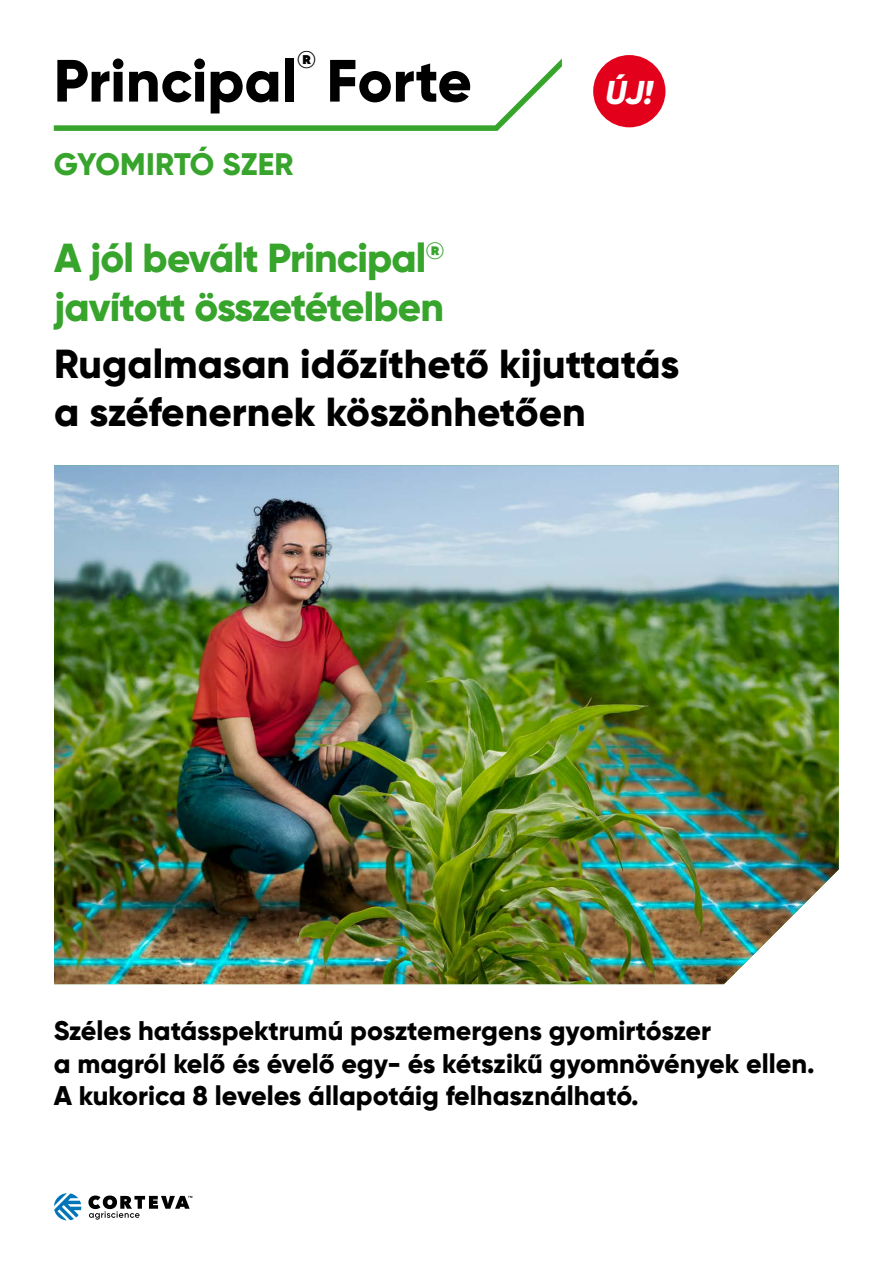
<style>
.page{position:relative;width:893px;height:1263px;background:#fff}
.page>*{position:absolute;margin:0;border:0;box-sizing:border-box;transform-origin:0 0}
.t1{font:800 59.55px "Gilroy";color:#000}
.t2{font:800 40.5px/48.6px "Gilroy";color:#000}
.t3{font:800 40.5px/48.6px "Gilroy";letter-spacing:-.02em;color:#37a42c}
.t4{font:italic 800 33px "Gilroy";color:#fff}
.t5{font:800 31.05px "Gilroy";letter-spacing:.005em;color:#37a42c}
.t6{font:800 27px/32.4px "Gilroy";color:#000}
.t7{font:800 24.15px "Gilroy";color:#000}
</style>
<div class="page">
<img style="left:54px;top:465px;width:785px;height:519px">
<svg style="left:54px;top:1193px;width:27px;height:27px"></svg>
<svg style="left:88px;top:1195px;width:104px;height:24px"></svg>
<svg style="left:54px;top:59px;width:508px;height:72px"></svg>
<div style="left:593px;top:55px;width:72px;height:72px;background:#e2001a;border-radius:50%"></div>
<h1 class="t1" style="left:54px;top:43px;width:245px">Principal</h1>
<p class="t7" style="left:297px;top:45px;width:20px">®</p>
<h1 class="t1" style="left:327px;top:43px;width:147px">Forte</h1>
<p class="t5" style="left:54px;top:144px;width:241px">GYOMIRTÓ SZER</p>
<p class="t4" style="left:605px;top:74px;width:49px">ÚJ!</p>
<h2 class="t3" style="left:54px;top:233px;width:392px">A jól bevált Principal<sup>® </sup>javított összetételben</h2>
<h2 class="t2" style="left:54px;top:339px;width:627px">Rugalmasan időzíthető kijuttatás a széfenernek köszönhetően</h2>
<p class="t6" style="left:54px;top:1015px;width:762px">Széles hatásspektrumú posztemergens gyomirtószer<br>a magról kelő és évelő egy- és kétszikű gyomnövények ellen.<br>A kukorica 8 leveles állapotáig felhasználható.</p>
</div>
